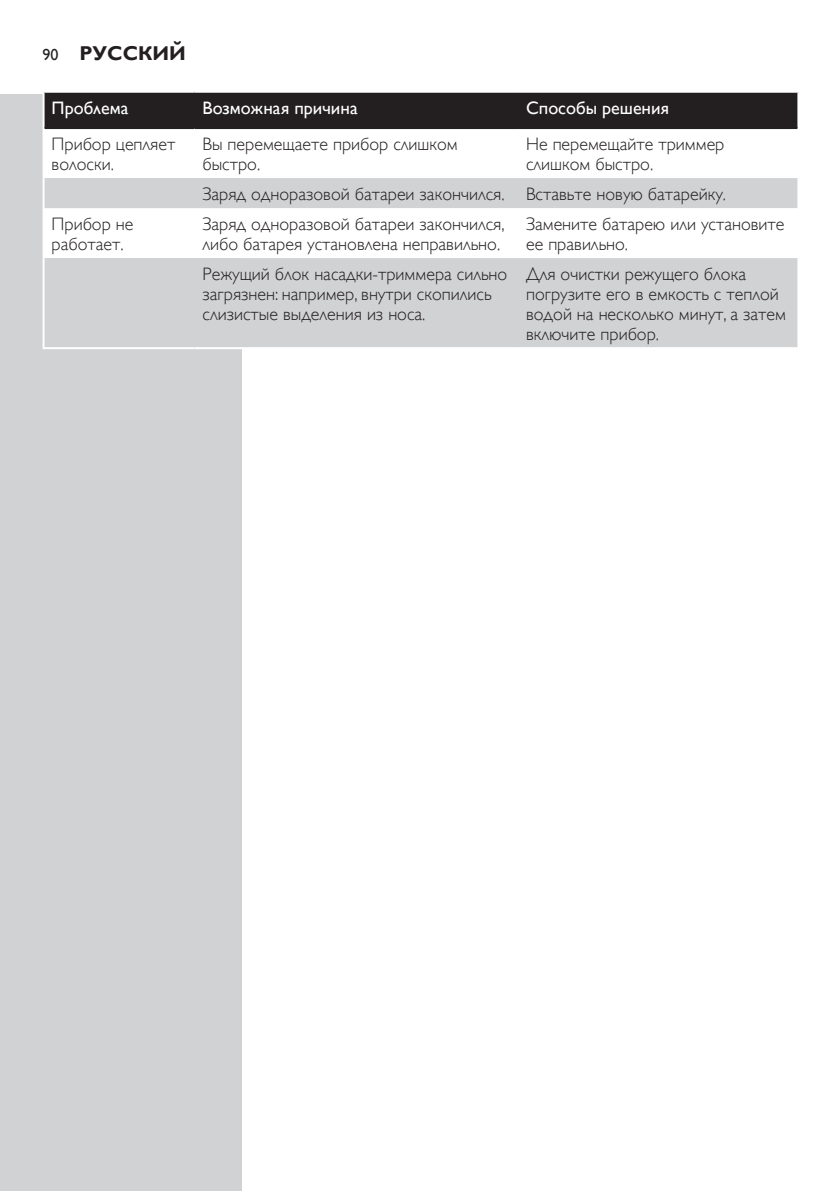
<style>
.page{position:relative;width:840px;height:1191px;background:#fff}
.page>*{position:absolute;margin:0;border:0;box-sizing:border-box;transform-origin:0 0}
.t1{font:700 20px "Gill Sans Alt One WGL";color:#231f20}
.t2{font:18px/20px "Gill Sans Alt One WGL Light";color:#231f20}
.t3{font:18px "Gill Sans Alt One WGL";color:#fff}
.s1{font-weight:400;font-size:16px}
</style>
<div class="page">
<div style="left:0;top:95px;width:241px;height:1096px;background:#d1d2d4"></div>
<hr style="left:839px;top:0;width:1px;height:95px;background:#939598">
<div style="left:45px;top:93px;width:752px;height:34px;background:#231f20"></div>
<svg style="left:45px;top:129px;width:752px;height:49px"></svg>
<svg style="left:45px;top:178px;width:752px;height:169px;fill:#d1d2d4"></svg>
<hr style="left:43px;top:93px;width:2px;height:35px;background:#fff">
<hr style="left:43px;top:128px;width:2px;height:50px;background:#fff">
<hr style="left:43px;top:178px;width:2px;height:30px;background:#fff">
<hr style="left:43px;top:208px;width:2px;height:50px;background:#fff">
<hr style="left:43px;top:258px;width:2px;height:89px;background:#fff">
<hr style="left:43px;top:347px;width:151px;height:2px;background:#fff">
<hr style="left:194px;top:347px;width:323px;height:2px;background:#fff">
<hr style="left:45px;top:127px;width:149px;height:2px;background:#231f20">
<hr style="left:194px;top:127px;width:323px;height:2px;background:#231f20">
<hr style="left:517px;top:127px;width:280px;height:2px;background:#231f20">
<p class="t1" style="left:43px;top:40px;width:145px"><span class="s1">90</span> РУССКИЙ</p>
<p class="t3" style="left:52px;top:96px;width:78px">Проблема</p>
<p class="t3" style="left:202px;top:96px;width:156px">Возможная причина</p>
<p class="t3" style="left:525px;top:96px;width:145px">Способы решения</p>
<p class="t2" style="left:52px;top:134px;width:125px">Прибор цепляет волоски.</p>
<p class="t2" style="left:202px;top:134px;width:256px">Вы перемещаете прибор слишком быстро.</p>
<p class="t2" style="left:525px;top:134px;width:200px">Не перемещайте триммер слишком быстро.</p>
<p class="t2" style="left:202px;top:184px;width:524px">Заряд одноразовой батареи закончился. Вставьте новую батарейку.</p>
<p class="t2" style="left:52px;top:214px;width:83px">Прибор не работает.</p>
<p class="t2" style="left:202px;top:214px;width:303px">Заряд одноразовой батареи закончился, либо батарея установлена неправильно.</p>
<p class="t2" style="left:525px;top:214px;width:260px">Замените батарею или установите ее правильно.</p>
<p class="t2" style="left:202px;top:264px;width:306px">Режущий блок насадки-триммера сильно загрязнен: например, внутри скопились слизистые выделения из носа.</p>
<p class="t2" style="left:525px;top:264px;width:261px">Для очистки режущего блока погрузите его в емкость с теплой водой на несколько минут, а затем включите прибор.</p>
</div>
